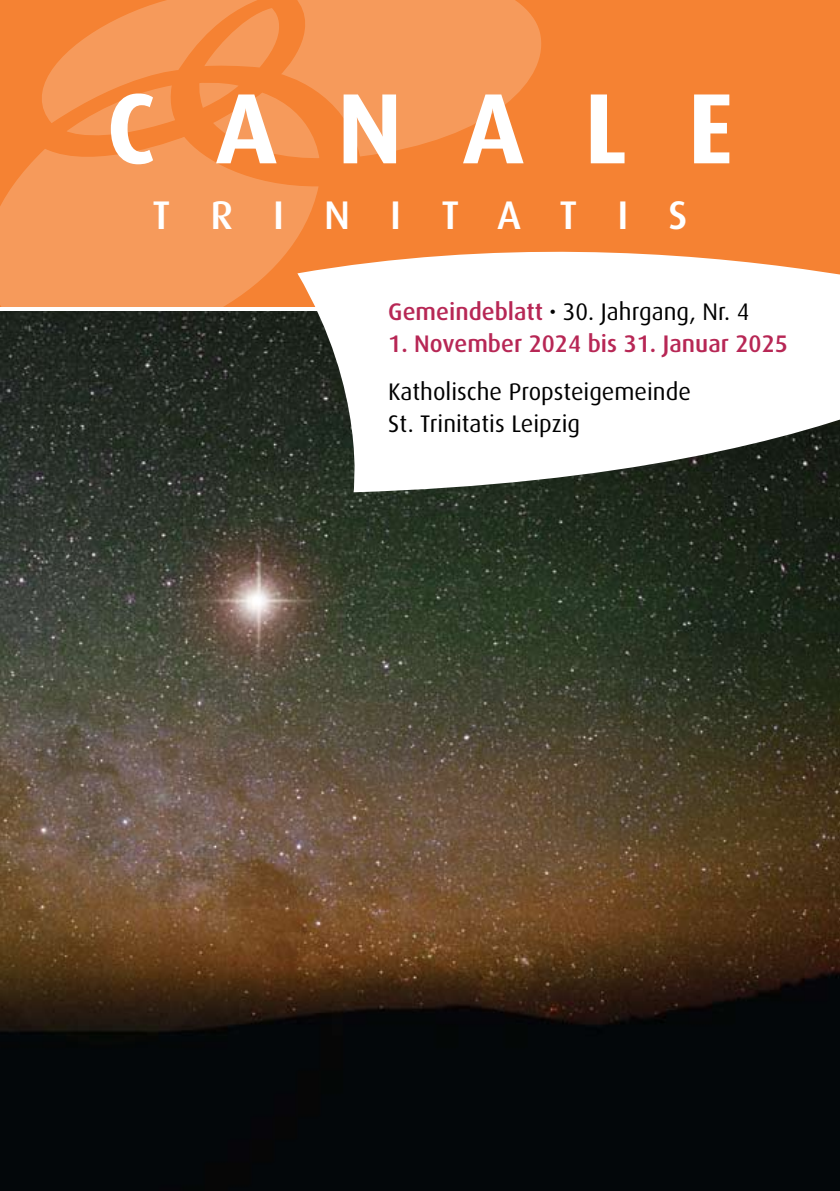
<style>
.page{position:relative;width:840px;height:1191px;background:#fff}
.page>*{position:absolute;margin:0;border:0;box-sizing:border-box;transform-origin:0 0}
.t1{font:700 100px "Dax";letter-spacing:.6em;color:#fff}
.t2{font:500 40px "Dax";letter-spacing:1em;color:#fff}
.t3{font:24px/32px "Dax";color:#000}
.t4{font:500 24px "Dax";color:#b72755}
.s1{font-weight:500;color:#b72755}
.s2{font-weight:700}
</style>
<div class="page">
<div style="left:0;top:0;width:839px;height:306px;background:#f58233"></div>
<svg style="left:0;top:161px;width:318px;height:145px;background:#f59757"></svg>
<svg style="left:33px;top:0;width:286px;height:161px"></svg>
<svg style="left:281px;top:0;width:260px;height:156px;fill:#f69a5b"></svg>
<img style="left:0;top:312px;width:839px;height:879px">
<svg style="left:297px;top:206px;width:542px;height:286px"></svg>
<h1 class="t1" style="left:106px;top:72px;width:628px">CANALE</h1>
<h2 class="t2" style="left:152px;top:193px;width:536px">TRINITATIS</h2>
<p class="t3" style="left:388px;top:296px;width:362px"><span class="s1">Gemeindeblatt</span> <span class="s2">·</span> 30. Jahrgang, Nr. 4</p>
<p class="t4" style="left:388px;top:330px;width:401px">1. November 2024 bis 31. Januar 2025</p>
<p class="t3" style="left:388px;top:376px;width:304px">Katholische Propsteigemeinde<br>St. Trinitatis Leipzig</p>
</div>
